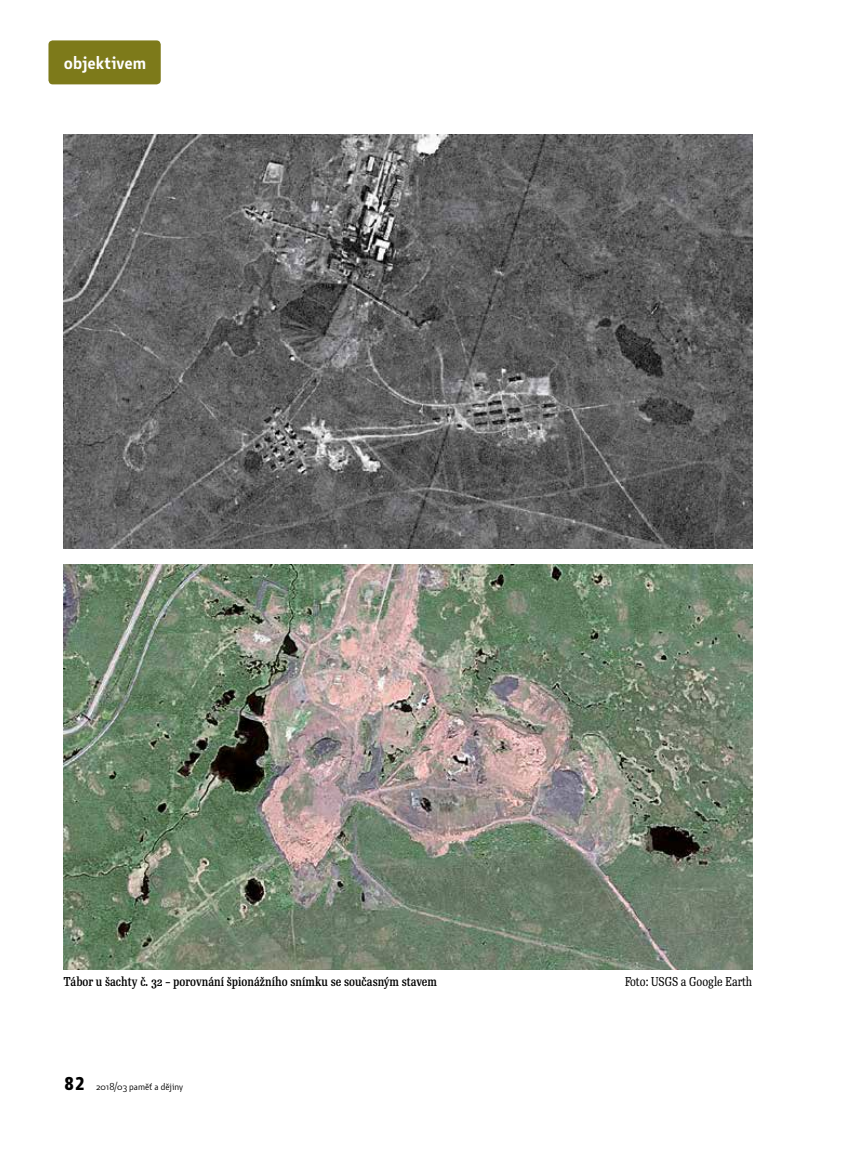
<style>
.page{position:relative;width:859px;height:1149px;background:#fff}
.page>*{position:absolute;margin:0;border:0;box-sizing:border-box;transform-origin:0 0}
.t1{font:600 18px "Botanika Std";color:#fff}
.t2{font:500 12.45px "Re Public Std Cond";color:#000}
.t3{font:12.45px "Re Public Std Cond";color:#000}
.t4{font:9.75px "Botanika Std";color:#000}
.s1{font-family:"Botanika Mono";font-weight:700;font-size:18px}
</style>
<div class="page">
<div style="left:48px;top:40px;width:113px;height:44px;background:#7d7a1a;border-radius:4px"></div>
<img style="left:64px;top:135px;width:689px;height:413px">
<img style="left:64px;top:564px;width:689px;height:405px">
<h1 class="t1" style="left:64px;top:50px;width:84px">objektivem</h1>
<p class="t2" style="left:64px;top:973px;width:375px">Tábor u šachty č. 32 – porovnání špionážního snímku se současným stavem</p>
<p class="t3" style="left:625px;top:973px;width:129px">Foto: USGS a Google Earth</p>
<p class="t4" style="left:64px;top:1079px;width:121px"><span class="s1">82</span> 2018/03 paměť a dějiny</p>
</div>
